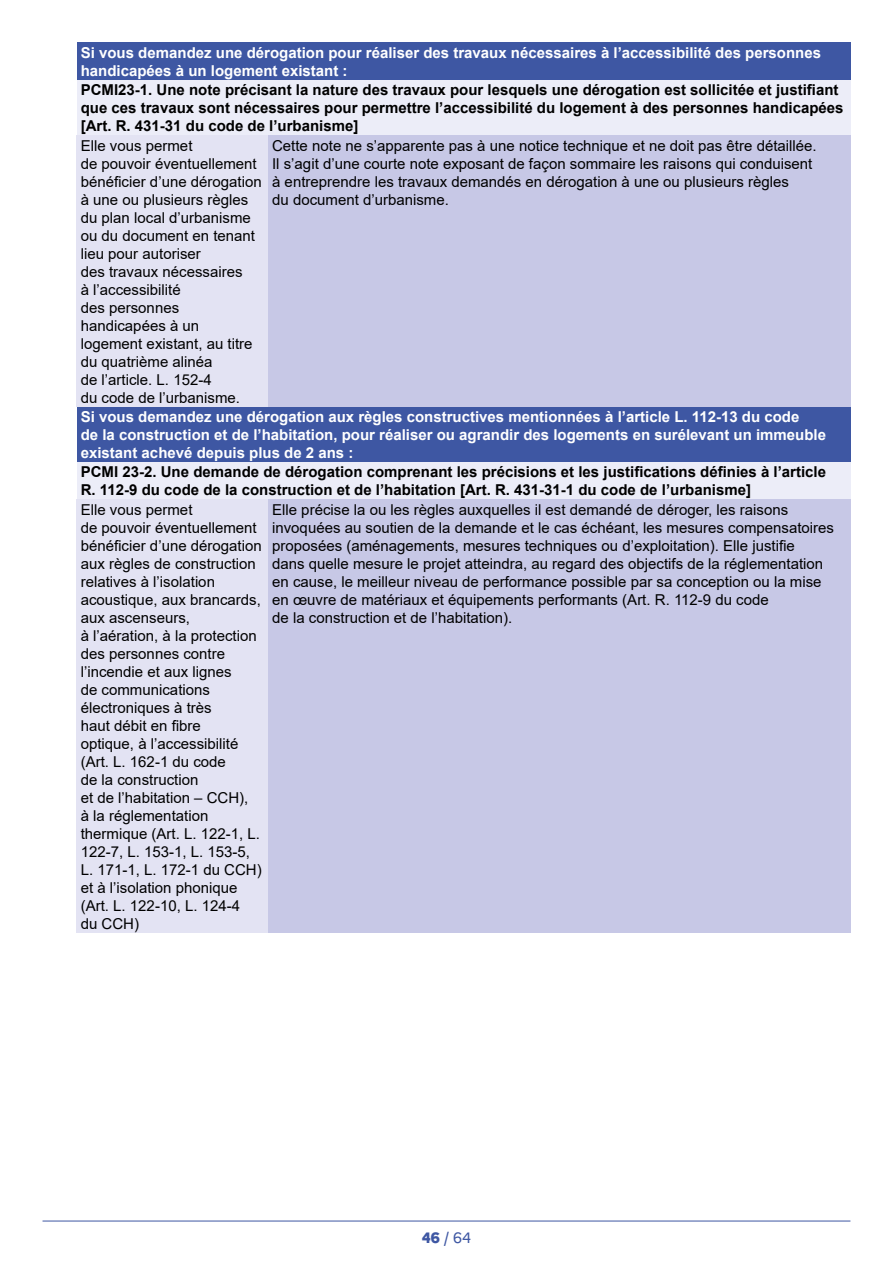
<style>
.page{position:relative;width:893px;height:1263px;background:#fff}
.page>*{position:absolute;margin:0;border:0;box-sizing:border-box;transform-origin:0 0}
.t1{font:15px/18px "Arial";color:#000}
.t2{font:700 15px/18px "Arial";color:#000}
.t3{font:700 15px/18px "Arial";color:#fff}
.t4{font:15px "Marianne";color:#3e57a3}
.s1{font-weight:800}
</style>
<div class="page">
<hr style="left:43px;top:1221px;width:807px;height:1px;background:#3e57a3">
<div style="left:77px;top:43px;width:773px;height:37px;background:#3e57a3"></div>
<div style="left:77px;top:80px;width:773px;height:55px;background:#ecedf8"></div>
<div style="left:77px;top:135px;width:191px;height:272px;background:#e3e3f3"></div>
<div style="left:268px;top:135px;width:582px;height:272px;background:#c7c8e6"></div>
<div style="left:77px;top:407px;width:773px;height:55px;background:#3e57a3"></div>
<div style="left:77px;top:462px;width:773px;height:38px;background:#ecedf8"></div>
<div style="left:77px;top:500px;width:191px;height:433px;background:#e3e3f3"></div>
<div style="left:268px;top:500px;width:582px;height:433px;background:#c7c8e6"></div>
<p class="t3" style="left:81px;top:44px;width:742px">Si vous demandez une dérogation pour réaliser des travaux nécessaires à l’accessibilité des personnes handicapées à un logement existant :</p>
<p class="t2" style="left:81px;top:81px;width:764px">PCMI23-1. Une note précisant la nature des travaux pour lesquels une dérogation est sollicitée et justifiant que ces travaux sont nécessaires pour permettre l’accessibilité du logement à des personnes handicapées [Art. R. 431-31 du code de l’urbanisme]</p>
<p class="t1" style="left:81px;top:136px;width:182px">Elle vous permet<br>de pouvoir éventuellement bénéficier d’une dérogation à une ou plusieurs règles du plan local d’urbanisme ou du document en tenant lieu pour autoriser<br>des travaux nécessaires<br>à l’accessibilité<br>des personnes handicapées à un logement existant, au titre du quatrième alinéa<br>de l’article. L. 152-4<br>du code de l’urbanisme.</p>
<p class="t1" style="left:272px;top:136px;width:546px">Cette note ne s’apparente pas à une notice technique et ne doit pas être détaillée.<br>Il s’agit d’une courte note exposant de façon sommaire les raisons qui conduisent à entreprendre les travaux demandés en dérogation à une ou plusieurs règles<br>du document d’urbanisme.</p>
<p class="t3" style="left:81px;top:408px;width:747px">Si vous demandez une dérogation aux règles constructives mentionnées à l’article L. 112-13 du code<br>de la construction et de l’habitation, pour réaliser ou agrandir des logements en surélevant un immeuble existant achevé depuis plus de 2 ans :</p>
<p class="t2" style="left:81px;top:463px;width:747px">PCMI 23-2. Une demande de dérogation comprenant les précisions et les justifications définies à l’article<br>R. 112-9 du code de la construction et de l’habitation [Art. R. 431-31-1 du code de l’urbanisme]</p>
<p class="t1" style="left:81px;top:500px;width:182px">Elle vous permet<br>de pouvoir éventuellement bénéficier d’une dérogation aux règles de construction relatives à l’isolation acoustique, aux brancards, aux ascenseurs,<br>à l’aération, à la protection des personnes contre l’incendie et aux lignes<br>de communications électroniques à très<br>haut débit en fibre<br>optique, à l’accessibilité (Art. L. 162-1 du code<br>de la construction<br>et de l’habitation – CCH),<br>à la réglementation thermique (Art. L. 122-1, L.<br>122-7, L. 153-1, L. 153-5,<br>L. 171-1, L. 172-1 du CCH) et à l’isolation phonique (Art. L. 122-10, L. 124-4<br>du CCH)</p>
<p class="t1" style="left:272px;top:500px;width:563px">Elle précise la ou les règles auxquelles il est demandé de déroger, les raisons invoquées au soutien de la demande et le cas échéant, les mesures compensatoires proposées (aménagements, mesures techniques ou d’exploitation). Elle justifie<br>dans quelle mesure le projet atteindra, au regard des objectifs de la réglementation en cause, le meilleur niveau de performance possible par sa conception ou la mise en œuvre de matériaux et équipements performants (Art. R. 112-9 du code<br>de la construction et de l’habitation).</p>
<p class="t4" style="left:422px;top:1228px;width:51px"><span class="s1">46</span> / 64</p>
</div>
